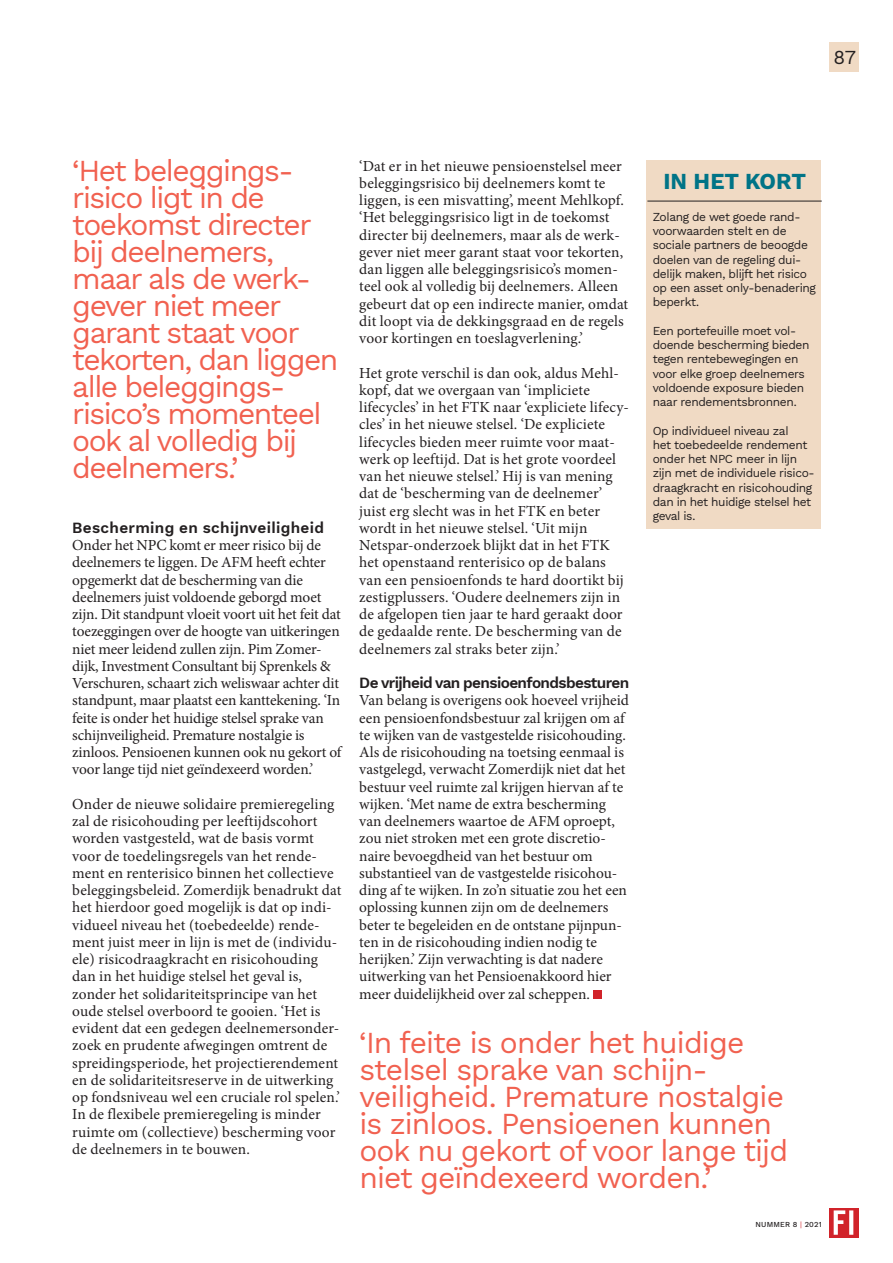
<style>
.page{position:relative;width:893px;height:1263px;background:#fff}
.page>*{position:absolute;margin:0;border:0;box-sizing:border-box;transform-origin:0 0}
.t1{font:30px/27px "Work Sans";letter-spacing:-.05em;color:#f16150}
.t2{font:30px/27px "Work Sans";letter-spacing:-.03em;color:#f16150}
.t3{font:700 22.5px "Work Sans";color:#007487}
.t4{font:19.5px "Work Sans";color:#231f20}
.t5{font:15.3px/17.2px "Minion Pro";letter-spacing:.005em;color:#231f20}
.t6{font:600 15.3px "Work Sans";letter-spacing:-.04em;color:#231f20}
.t7{font:600 15.3px "Work Sans";letter-spacing:.02em;color:#231f20}
.t8{font:12px/14.2px "Work Sans";letter-spacing:-.03em;color:#231f20}
.t9{font:500 7.5px "Work Sans";letter-spacing:.02em;color:#231f20}
.s1{font-weight:400;color:#d1232a}
</style>
<div class="page">
<div style="left:829px;top:43px;width:30px;height:29px;background:#f0dac4"></div>
<svg style="left:829px;top:1208px;width:30px;height:29px"></svg>
<svg style="left:834px;top:1210px;width:19px;height:25px"></svg>
<div style="left:646px;top:160px;width:175px;height:369px;background:#f0dac4"></div>
<hr style="left:647px;top:201px;width:175px;height:1px;background:#231f20">
<div style="left:593px;top:990px;width:9px;height:9px;background:#d1232a"></div>
<p class="t4" style="left:834px;top:43px;width:24px">87</p>
<h1 class="t1" style="left:72px;top:156px;width:268px">‘Het beleggings&shy;risico ligt in de toekomst directer bij deelnemers, maar als de werk&shy;gever niet meer garant staat voor tekorten, dan liggen alle beleggings&shy;risico’s momenteel ook al volledig bij deelnemers.’</h1>
<p class="t7" style="left:72px;top:516px;width:253px">Bescherming en schijnveiligheid</p>
<p class="t5" style="left:72px;top:537px;width:271px">Onder het NPC komt er meer risico bij de deelnemers te liggen. De AFM heeft echter opgemerkt dat de bescherming van die deelnemers juist voldoende geborgd moet zijn. Dit standpunt vloeit voort uit het feit dat toezeggingen over de hoogte van uitkeringen niet meer leidend zullen zijn. Pim Zomer&shy;dijk, Investment Consultant bij Sprenkels &amp; Verschuren, schaart zich weliswaar achter dit standpunt, maar plaatst een kanttekening. ‘In feite is onder het huidige stelsel sprake van schijnveiligheid. Premature nostalgie is zinloos. Pensioenen kunnen ook nu gekort of voor lange tijd niet geïndexeerd worden.’</p>
<p class="t5" style="left:72px;top:795px;width:271px">Onder de nieuwe solidaire premieregeling zal de risicohouding per leeftijdscohort worden vastgesteld, wat de basis vormt voor de toedelingsregels van het rende&shy;ment en renterisico binnen het collectieve beleggingsbeleid. Zomerdijk benadrukt dat het hierdoor goed mogelijk is dat op indi&shy;vidueel niveau het (toebedeelde) rende&shy;ment juist meer in lijn is met de (individu&shy;ele) risicodraagkracht en risicohouding dan in het huidige stelsel het geval is, zonder het solidariteitsprincipe van het oude stelsel overboord te gooien. ‘Het is evident dat een gedegen deelnemersonder&shy;zoek en prudente afwegingen omtrent de spreidingsperiode, het projectierendement en de solidariteitsreserve in de uitwerking op fondsniveau wel een cruciale rol spelen.’ In de flexibele premieregeling is minder ruimte om (collectieve) bescherming voor de deelnemers in te bouwen.</p>
<p class="t5" style="left:359px;top:157px;width:271px">‘Dat er in het nieuwe pensioenstelsel meer beleggingsrisico bij deelnemers komt te liggen, is een misvatting’, meent Mehlkopf. ‘Het beleggingsrisico ligt in de toekomst directer bij deelnemers, maar als de werk&shy;gever niet meer garant staat voor tekorten, dan liggen alle beleggingsrisico’s momen&shy;teel ook al volledig bij deelnemers. Alleen gebeurt dat op een indirecte manier, omdat dit loopt via de dekkingsgraad en de regels voor kortingen en toeslagverlening.’</p>
<p class="t5" style="left:359px;top:364px;width:271px">Het grote verschil is dan ook, aldus Mehl&shy;kopf, dat we overgaan van ‘impliciete lifecycles’ in het FTK naar ‘expliciete lifecy&shy;cles’ in het nieuwe stelsel. ‘De expliciete lifecycles bieden meer ruimte voor maat&shy;werk op leeftijd. Dat is het grote voordeel van het nieuwe stelsel.’ Hij is van mening dat de ‘bescherming van de deelnemer’ juist erg slecht was in het FTK en beter wordt in het nieuwe stelsel. ‘Uit mijn Netspar-onderzoek blijkt dat in het FTK het openstaand renterisico op de balans van een pensioenfonds te hard doortikt bij zestigplussers. ‘Oudere deelnemers zijn in de afgelopen tien jaar te hard geraakt door de gedaalde rente. De bescherming van de deelnemers zal straks beter zijn.’</p>
<p class="t6" style="left:359px;top:671px;width:272px">De vrijheid van pensioenfondsbesturen</p>
<p class="t5" style="left:359px;top:692px;width:271px">Van belang is overigens ook hoeveel vrijheid een pensioenfondsbestuur zal krijgen om af te wijken van de vastgestelde risicohouding.<br>Als de risicohouding na toetsing eenmaal is vastgelegd, verwacht Zomerdijk niet dat het bestuur veel ruimte zal krijgen hiervan af te wijken. ‘Met name de extra bescherming van deelnemers waartoe de AFM oproept, zou niet stroken met een grote discretio&shy;naire bevoegdheid van het bestuur om substantieel van de vastgestelde risicohou&shy;ding af te wijken. In zo’n situatie zou het een oplossing kunnen zijn om de deelnemers beter te begeleiden en de ontstane pijnpun&shy;ten in de risicohouding indien nodig te herijken.’ Zijn verwachting is dat nadere uitwerking van het Pensioenakkoord hier meer duidelijkheid over zal scheppen.</p>
<h2 class="t3" style="left:663px;top:165px;width:144px">IN HET KORT</h2>
<p class="t8" style="left:653px;top:209px;width:165px">Zolang de wet goede rand&shy;voorwaarden stelt en de sociale partners de beoogde doelen van de regeling dui&shy;delijk maken, blijft het risico op een asset only-benadering beperkt.</p>
<p class="t8" style="left:653px;top:323px;width:158px">Een portefeuille moet vol&shy;doende bescherming bieden tegen rentebewegingen en voor elke groep deelnemers voldoende exposure bieden naar rendementsbronnen.</p>
<p class="t8" style="left:653px;top:423px;width:163px">Op individueel niveau zal<br>het toebedeelde rendement onder het NPC meer in lijn zijn met de individuele risico&shy;draagkracht en risicohouding dan in het huidige stelsel het geval is.</p>
<h1 class="t2" style="left:359px;top:1028px;width:430px">‘In feite is onder het huidige stelsel sprake van schijn&shy;veiligheid. Premature nostalgie is zinloos. Pensioenen kunnen ook nu gekort of voor lange tijd niet geïndexeerd worden.’</h1>
<p class="t9" style="left:756px;top:1219px;width:68px">NUMMER 8 <span class="s1">|</span> 2021</p>
</div>
